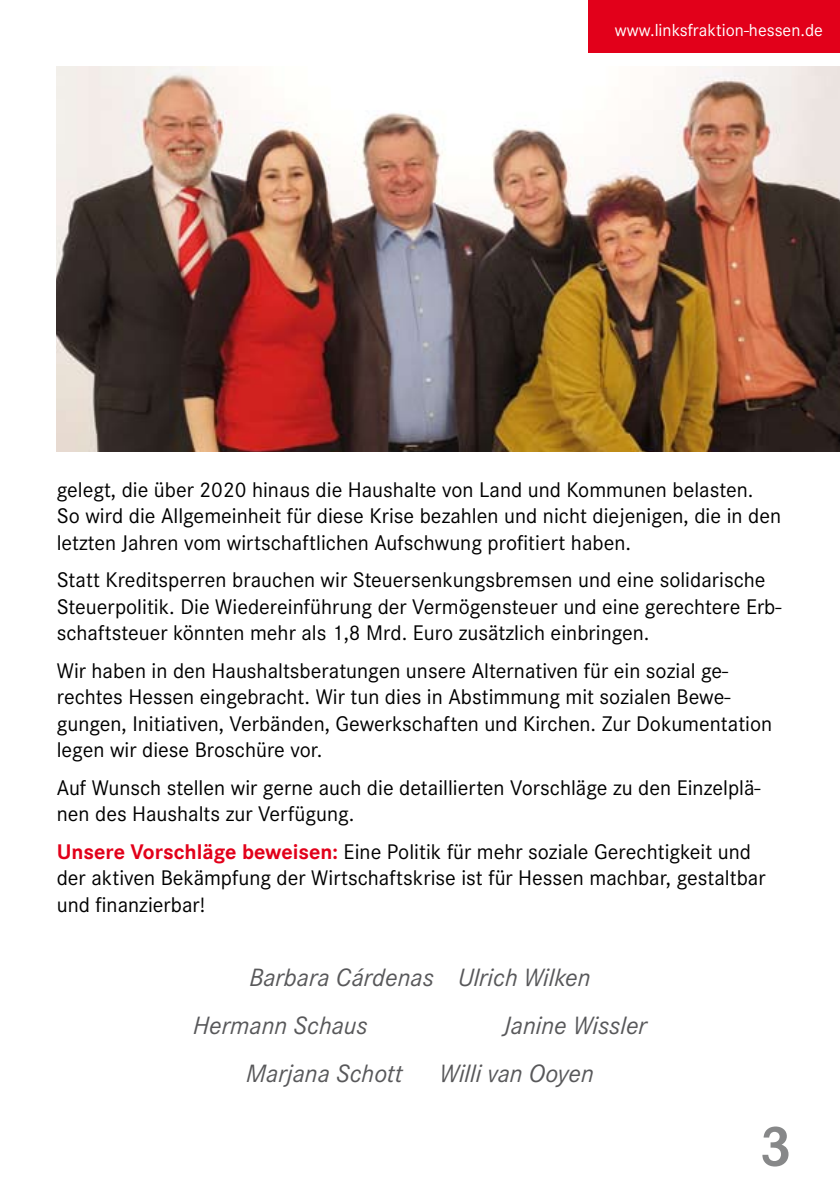
<style>
.page{position:relative;width:840px;height:1191px;background:#fff}
.page>*{position:absolute;margin:0;border:0;box-sizing:border-box;transform-origin:0 0}
.t1{font:italic 26px/48px "Corporate S";color:#58585a}
.t2{font:22px/26.4px "Corporate S";color:#000}
.t3{font:18px "Corporate S";color:#fff}
.s1{font-weight:700;color:#e2001a}
</style>
<div class="page">
<div style="left:590px;top:0;width:249px;height:52px;background:#e2001a"></div>
<img style="left:57px;top:67px;width:782px;height:384px">
<p class="t3" style="left:614px;top:20px;width:209px">www.linksfraktion-hessen.de</p>
<p class="t2" style="left:57px;top:476px;width:725px">gelegt, die über 2020 hinaus die Haushalte von Land und Kommunen belasten.<br>So wird die Allgemeinheit für diese Krise bezahlen und nicht diejenigen, die in den letzten Jahren vom wirtschaftlichen Aufschwung profitiert haben.</p>
<p class="t2" style="left:57px;top:567px;width:725px">Statt Kreditsperren brauchen wir Steuersenkungsbremsen und eine solidarische<br>Steuerpolitik. Die Wiedereinführung der Vermögensteuer und eine gerechtere Erb&shy;schaftsteuer könnten mehr als 1,8 Mrd. Euro zusätzlich einbringen.</p>
<p class="t2" style="left:57px;top:657px;width:716px">Wir haben in den Haushaltsberatungen unsere Alternativen für ein sozial ge&shy;rechtes Hessen eingebracht. Wir tun dies in Abstimmung mit sozialen Bewe&shy;gungen, Initiativen, Verbänden, Gewerkschaften und Kirchen. Zur Dokumentation legen wir diese Broschüre vor.</p>
<p class="t2" style="left:57px;top:774px;width:705px">Auf Wunsch stellen wir gerne auch die detaillierten Vorschläge zu den Einzelplä&shy;nen des Haushalts zur Verfügung.</p>
<p class="t2" style="left:57px;top:838px;width:710px"><span class="s1">Unsere Vorschläge beweisen:</span> Eine Politik für mehr soziale Gerechtigkeit und der aktiven Bekämpfung der Wirtschaftskrise ist für Hessen machbar, gestaltbar und finanzierbar!</p>
<p class="t1" style="left:193px;top:953px;width:399px;text-indent:56px">Barbara Cárdenas Ulrich Wilken<br>Hermann Schaus</p>
<p class="t1" style="left:503px;top:1001px;width:145px">Janine Wissler</p>
<p class="t1" style="left:246px;top:1049px;width:158px">Marjana Schott</p>
<p class="t1" style="left:439px;top:1049px;width:156px">Willi van Ooyen</p>
</div>
